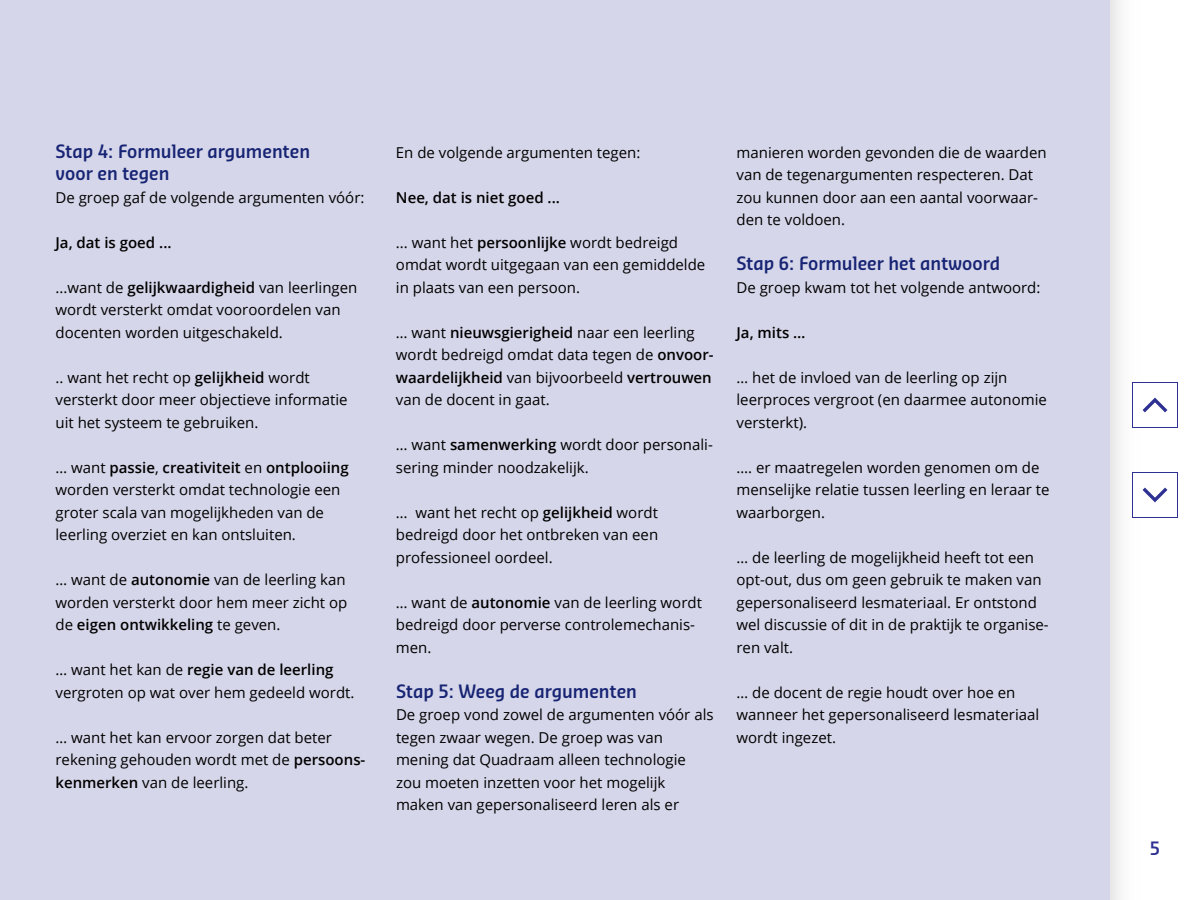
<style>
.page{position:relative;width:1200px;height:900px;background:#fff}
.page>*{position:absolute;margin:0;border:0;box-sizing:border-box;transform-origin:0 0}
.t1{font:600 18px/22.5px "Sansa Sm Con Pro";color:#172474}
.t2{font:600 18px "Sansa Sm Con Pro";color:#2e3192}
.t3{font:15px/22.5px "Open Sans";color:#000}
.t4{font:600 15px "Open Sans";color:#000}
.s1{font-weight:600}
</style>
<div class="page">
<div style="left:0;top:0;width:1110px;height:900px;background:#d5d6e9"></div>
<div style="left:1110px;top:0;width:45px;height:900px;background:linear-gradient(to right,#efeff0,#fff)"></div>
<div style="left:1132px;top:472px;width:46px;height:46px;background:#fff;border:1px solid #2e3192"></div>
<svg style="left:1143px;top:488px;width:24px;height:14px"></svg>
<div style="left:1132px;top:382px;width:46px;height:46px;background:#fff;border:1px solid #2e3192"></div>
<svg style="left:1143px;top:398px;width:24px;height:14px"></svg>
<p class="t1" style="left:56px;top:139px;width:256px">Stap 4: Formuleer argumenten voor en tegen</p>
<p class="t3" style="left:56px;top:185px;width:310px">De groep gaf de volgende argumenten vóór:</p>
<p class="t4" style="left:56px;top:232px;width:118px">Ja, dat is goed ...</p>
<p class="t3" style="left:56px;top:275px;width:303px">...want de <span class="s1">gelijkwaardigheid</span> van leerlingen wordt versterkt omdat vooroordelen van docenten worden uitgeschakeld.</p>
<p class="t3" style="left:56px;top:365px;width:294px">.. want het recht op <span class="s1">gelijkheid</span> wordt versterkt door meer objectieve informatie uit het systeem te gebruiken.</p>
<p class="t3" style="left:55px;top:455px;width:295px">… want <span class="s1">passie</span>, <span class="s1">creativiteit</span> en <span class="s1">ontplooiing </span>worden versterkt omdat technologie een groter scala van mogelijkheden van de leerling overziet en kan ontsluiten.</p>
<p class="t3" style="left:55px;top:568px;width:293px;text-align:justify">… want de <span class="s1">autonomie</span> van de leerling kan worden versterkt door hem meer zicht op de <span class="s1">eigen ontwikkeling</span> te geven.</p>
<p class="t3" style="left:55px;top:658px;width:300px">… want het kan de <span class="s1">regie van de leerling </span>vergroten op wat over hem gedeeld wordt.</p>
<p class="t3" style="left:55px;top:725px;width:312px">… want het kan ervoor zorgen dat beter rekening gehouden wordt met de <span class="s1">persoons&shy;kenmerken</span> van de leerling.</p>
<p class="t3" style="left:396px;top:140px;width:246px">En de volgende argumenten tegen:</p>
<p class="t4" style="left:396px;top:187px;width:166px">Nee, dat is niet goed ...</p>
<p class="t3" style="left:396px;top:230px;width:311px">... want het <span class="s1">persoonlijke</span> wordt bedreigd omdat wordt uitgegaan van een gemiddelde in plaats van een persoon.</p>
<p class="t3" style="left:396px;top:320px;width:319px">… want <span class="s1">nieuwsgierigheid</span> naar een leerling wordt bedreigd omdat data tegen de <span class="s1">onvoor&shy;waardelijkheid</span> van bijvoorbeeld <span class="s1">vertrouwen </span>van de docent in gaat.</p>
<p class="t3" style="left:396px;top:433px;width:318px">… want <span class="s1">samenwerking</span> wordt door personali&shy;sering minder noodzakelijk.</p>
<p class="t3" style="left:396px;top:500px;width:264px;text-align:justify">… want het recht op <span class="s1">gelijkheid</span> wordt bedreigd door het ontbreken van een professioneel oordeel.</p>
<p class="t3" style="left:396px;top:590px;width:308px">… want de <span class="s1">autonomie</span> van de leerling wordt bedreigd door perverse controlemechanis&shy;men.</p>
<p class="t1" style="left:396px;top:679px;width:243px">Stap 5: Weeg de argumenten</p>
<p class="t3" style="left:396px;top:703px;width:319px">De groep vond zowel de argumenten vóór als tegen zwaar wegen. De groep was van mening dat Quadraam alleen technologie zou moeten inzetten voor het mogelijk maken van gepersonaliseerd leren als er</p>
<p class="t3" style="left:736px;top:140px;width:312px">manieren worden gevonden die de waarden van de tegenargumenten respecteren. Dat zou kunnen door aan een aantal voorwaar&shy;den te voldoen.</p>
<p class="t1" style="left:736px;top:252px;width:265px">Stap 6: Formuleer het antwoord</p>
<p class="t3" style="left:736px;top:275px;width:305px">De groep kwam tot het volgende antwoord:</p>
<p class="t4" style="left:736px;top:322px;width:70px">Ja, mits …</p>
<p class="t3" style="left:736px;top:365px;width:312px">… het de invloed van de leerling op zijn leerproces vergroot (en daarmee autonomie versterkt).</p>
<p class="t3" style="left:736px;top:455px;width:315px">…. er maatregelen worden genomen om de menselijke relatie tussen leerling en leraar te waarborgen.</p>
<p class="t3" style="left:736px;top:545px;width:314px">… de leerling de mogelijkheid heeft tot een opt-out, dus om geen gebruik te maken van gepersonaliseerd lesmateriaal. Er ontstond wel discussie of dit in de praktijk te organise&shy;ren valt.</p>
<p class="t3" style="left:736px;top:680px;width:304px">… de docent de regie houdt over hoe en wanneer het gepersonaliseerd lesmateriaal wordt ingezet.</p>
<p class="t2" style="left:1150px;top:836px;width:12px">5</p>
</div>
